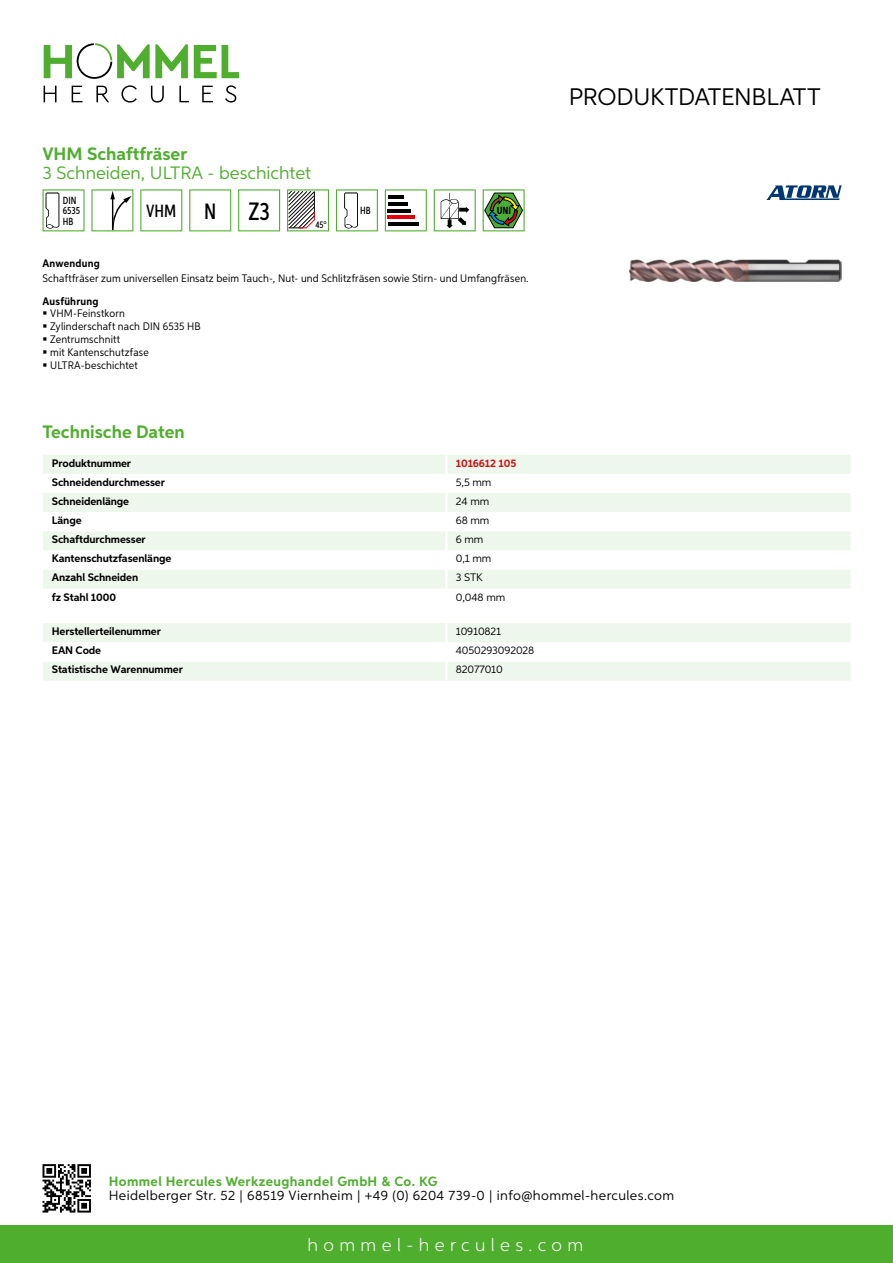
<style>
.page{position:relative;width:893px;height:1263px;background:#fff}
.page>*{position:absolute;margin:0;border:0;box-sizing:border-box;transform-origin:0 0}
.t1{font:500 25.2px "Aspira XX Nar";color:#000}
.t2{font:24px "Aspira";letter-spacing:-.01em;color:#000}
.t3{font:700 18px "Aspira";color:#50ae2f}
.t4{font:18px "Aspira";color:#50ae2f}
.t5{font:300 18px "Aspira";letter-spacing:.3em;color:#fff}
.t6{font:500 17.85px "Aspira XX Nar";color:#000}
.t7{font:13.5px "Aspira";letter-spacing:.03em;color:#000}
.t8{font:700 13.5px "Aspira";letter-spacing:.03em;color:#50ae2f}
.t9{font:10.95px/12.8px "Aspira Nar";letter-spacing:.015em;color:#000}
.t10{font:700 10.95px "Aspira";letter-spacing:-.01em;color:#000}
.t11{font:10.95px "Aspira";letter-spacing:-.01em;color:#000}
.t12{font:700 10.95px "Aspira Nar";letter-spacing:.02em;color:#000}
.t13{font:700 10.95px "Aspira";letter-spacing:-.01em;color:#cd1013}
.t14{font:500 10.35px/10.4px "Aspira XX Nar";color:#000}
.t15{font:700 10.35px "Aspira XX Nar";color:#000}
.t16{font:500 9.6px "Aspira XX Nar";color:#000}
.s1{font-size:22.2px}
</style>
<div class="page">
<div style="left:0;top:1226px;width:893px;height:37px;background:#50ae2f"></div>
<svg style="left:43px;top:1164px;width:48px;height:48px"></svg>
<svg style="left:194px;top:45px;width:45px;height:33px"></svg>
<svg style="left:44px;top:43px;width:144px;height:36px"></svg>
<svg style="left:44px;top:86px;width:13px;height:16px"></svg>
<svg style="left:72px;top:86px;width:10px;height:16px"></svg>
<svg style="left:96px;top:86px;width:13px;height:16px"></svg>
<svg style="left:121px;top:85px;width:16px;height:18px"></svg>
<svg style="left:151px;top:86px;width:13px;height:17px"></svg>
<svg style="left:179px;top:86px;width:10px;height:16px"></svg>
<svg style="left:202px;top:86px;width:11px;height:16px"></svg>
<svg style="left:225px;top:85px;width:11px;height:18px"></svg>
<div style="left:43px;top:455px;width:807px;height:19px;background:#eef7eb"></div>
<svg style="left:43px;top:493px;width:807px;height:96px;fill:#eef7eb"></svg>
<hr style="left:445px;top:455px;width:3px;height:19px;background:#fff">
<hr style="left:445px;top:493px;width:3px;height:19px;background:#fff">
<hr style="left:445px;top:512px;width:3px;height:19px;background:#fff">
<hr style="left:445px;top:531px;width:3px;height:19px;background:#fff">
<hr style="left:445px;top:550px;width:3px;height:20px;background:#fff">
<hr style="left:445px;top:570px;width:3px;height:19px;background:#fff">
<svg style="left:43px;top:623px;width:807px;height:58px"></svg>
<hr style="left:445px;top:661px;width:3px;height:20px;background:#fff">
<svg style="left:43px;top:189px;width:42px;height:42px"></svg>
<svg style="left:91px;top:189px;width:42px;height:42px"></svg>
<svg style="left:140px;top:189px;width:42px;height:42px"></svg>
<svg style="left:189px;top:189px;width:42px;height:42px"></svg>
<svg style="left:238px;top:189px;width:42px;height:42px"></svg>
<svg style="left:287px;top:189px;width:42px;height:42px"></svg>
<svg style="left:336px;top:189px;width:42px;height:42px"></svg>
<svg style="left:385px;top:189px;width:42px;height:42px"></svg>
<hr style="left:388px;top:196px;width:16px;height:3px;background:#000">
<hr style="left:388px;top:202px;width:19px;height:4px;background:#000">
<hr style="left:388px;top:209px;width:23px;height:3px;background:#000">
<hr style="left:388px;top:216px;width:27px;height:3px;background:#e3000b">
<hr style="left:388px;top:222px;width:30px;height:4px;background:#000">
<svg style="left:434px;top:189px;width:42px;height:42px"></svg>
<svg style="left:483px;top:189px;width:42px;height:42px"></svg>
<img style="left:629px;top:259px;width:213px;height:23px">
<svg style="left:766px;top:185px;width:76px;height:15px"></svg>
<h3 class="t3" style="left:43px;top:142px;width:146px">VHM Schaftfräser</h3>
<h3 class="t4" style="left:43px;top:162px;width:119px">3 Schneiden, ULTRA</h3>
<h3 class="t4" style="left:207px;top:162px;width:105px">- beschichtet</h3>
<p class="t14" style="left:63px;top:195px;width:19px">DIN<br>6535<br>HB</p>
<h3 class="t6" style="left:146px;top:200px;width:72px">VHM <span class="s1">N</span></h3>
<h1 class="t1" style="left:248px;top:196px;width:23px">Z3</h1>
<p class="t16" style="left:315px;top:219px;width:13px">45°</p>
<p class="t14" style="left:360px;top:205px;width:12px">HB</p>
<p class="t15" style="left:497px;top:205px;width:16px">UNI</p>
<p class="t12" style="left:43px;top:257px;width:59px">Anwendung</p>
<p class="t9" style="left:43px;top:272px;width:488px">Schaftfräser zum universellen Einsatz beim Tauch-, Nut- und Schlitzfräsen sowie Stirn- und Umfangfräsen.</p>
<p class="t12" style="left:43px;top:294px;width:58px">Ausführung</p>
<p class="t9" style="left:50px;top:307px;width:152px">VHM-Feinstkorn<br>Zylinderschaft nach DIN 6535 HB<br>Zentrumschnitt<br>mit Kantenschutzfase<br>ULTRA-beschichtet</p>
<h3 class="t3" style="left:43px;top:421px;width:144px">Technische Daten</h3>
<p class="t10" style="left:52px;top:456px;width:81px">Produktnummer</p>
<p class="t13" style="left:456px;top:456px;width:62px">1016612 105</p>
<p class="t10" style="left:52px;top:475px;width:115px">Schneidendurchmesser</p>
<p class="t11" style="left:456px;top:475px;width:37px">5,5 mm</p>
<p class="t10" style="left:52px;top:494px;width:79px">Schneidenlänge</p>
<p class="t11" style="left:456px;top:494px;width:35px">24 mm</p>
<p class="t10" style="left:52px;top:514px;width:31px">Länge</p>
<p class="t11" style="left:456px;top:514px;width:35px">68 mm</p>
<p class="t10" style="left:52px;top:533px;width:95px">Schaftdurchmesser</p>
<p class="t11" style="left:456px;top:533px;width:29px">6 mm</p>
<p class="t10" style="left:52px;top:552px;width:121px">Kantenschutzfasenlänge</p>
<p class="t11" style="left:456px;top:552px;width:37px">0,1 mm</p>
<p class="t10" style="left:52px;top:571px;width:88px">Anzahl Schneiden</p>
<p class="t11" style="left:456px;top:571px;width:22px">3 STK</p>
<p class="t10" style="left:52px;top:590px;width:66px">fz Stahl 1000</p>
<p class="t11" style="left:456px;top:590px;width:51px">0,048 mm</p>
<p class="t10" style="left:52px;top:625px;width:111px">Herstellerteilenummer</p>
<p class="t11" style="left:456px;top:625px;width:47px">10910821</p>
<p class="t10" style="left:52px;top:644px;width:51px">EAN Code</p>
<p class="t11" style="left:456px;top:644px;width:80px">4050293092028</p>
<p class="t10" style="left:52px;top:663px;width:132px">Statistische Warennummer</p>
<p class="t11" style="left:456px;top:663px;width:49px">82077010</p>
<h2 class="t2" style="left:569px;top:82px;width:253px">Produktdatenblatt</h2>
<p class="t8" style="left:109px;top:1172px;width:330px">Hommel Hercules Werkzeughandel GmbH &amp; Co. KG</p>
<p class="t7" style="left:109px;top:1187px;width:567px">Heidelberger Str. 52 | 68519 Viernheim | +49 (0) 6204 739-0 | info@hommel-hercules.com</p>
<h3 class="t5" style="left:307px;top:1234px;width:277px">hommel-hercules.com</h3>
</div>
